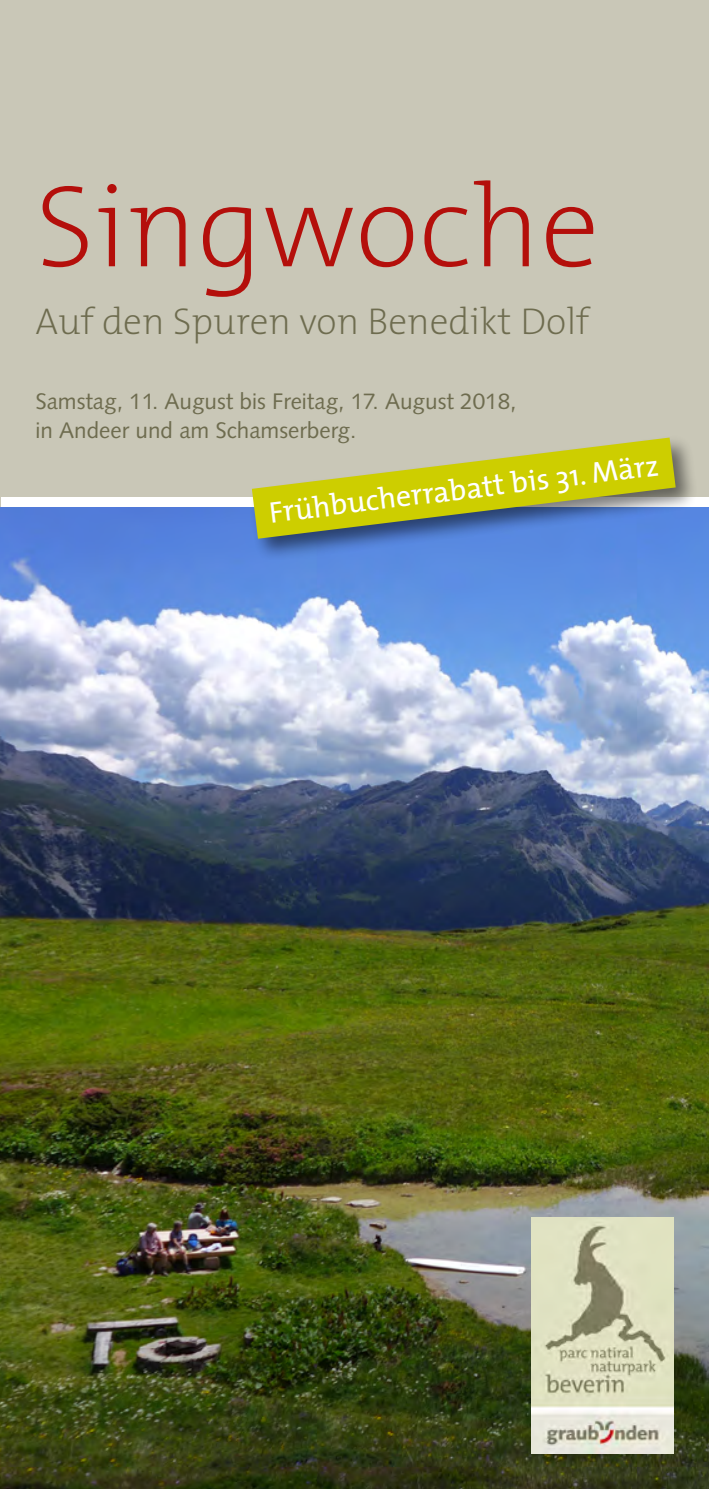
<style>
.page{position:relative;width:709px;height:1489px;background:#fff}
.page>*{position:absolute;margin:0;border:0;box-sizing:border-box;transform-origin:0 0}
.t1{font:200 117.5px "The Mix B2";color:#b40f0b}
.t2{font:200 37.5px "The Mix B2";color:#6e6c4f}
.t3{font:30px "The Mix";color:#fff}
.t4{font:22.5px/28.8px "Syntax";color:#6e6c4f}
</style>
<div class="page">
<hr style="left:0;top:0;width:1px;height:1488px;background:#c9c7b7">
<div style="left:0;top:0;width:709px;height:496px;background:#c9c7b7"></div>
<img style="left:0;top:507px;width:709px;height:981px">
<div style="left:249px;top:434px;width:450px;height:128px;background:#000;opacity:.5"></div>
<svg style="left:252px;top:437px;width:423px;height:101px"></svg>
<img style="left:531px;top:1217px;width:142px;height:236px">
<h1 class="t1" style="left:35px;top:166px;width:565px">Singwoche</h1>
<h2 class="t2" style="left:35px;top:302px;width:555px">Auf den Spuren von Benedikt Dolf</h2>
<p class="t4" style="left:35px;top:387px;width:482px">Samstag, 11. August bis Freitag, 17. August 2018, in Andeer und am Schamserberg.</p>
<h3 class="t3" style="left:266px;top:488px;width:394px;rotate:-7deg">Frühbucherrabatt bis 31. März</h3>
</div>
